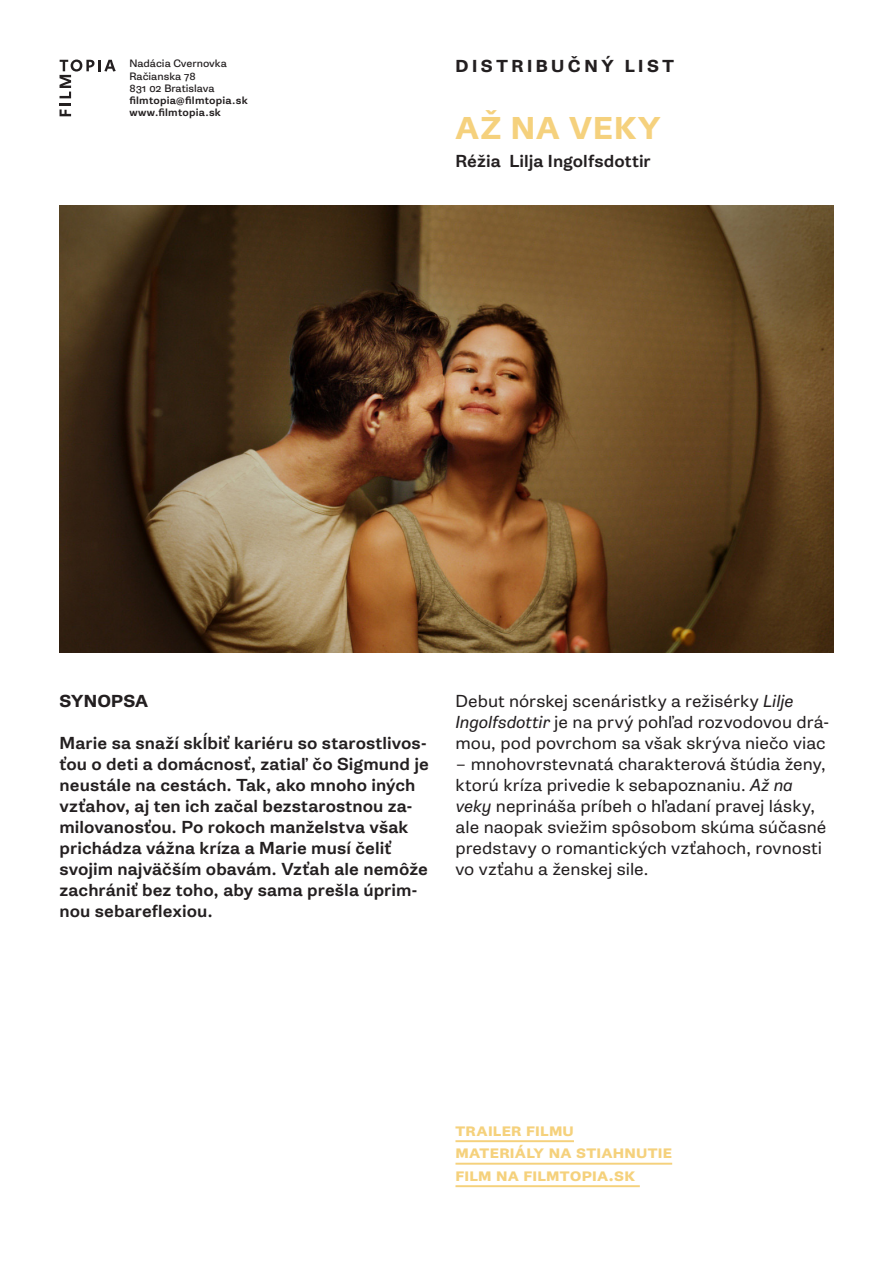
<style>
.page{position:relative;width:893px;height:1263px;background:#fff}
.page>*{position:absolute;margin:0;border:0;box-sizing:border-box;transform-origin:0 0}
.Velky_nadpis_HRANY{font:700 30px "Gira Sans";letter-spacing:.035em;color:#f5d17d}
.Text{font:500 16.5px/21px "Gira Sans";letter-spacing:.005em;color:#231f20}
.Text-2{font:16.5px/21px "Gira Sans";color:#231f20}
.Linky_na_stiahnutie_HRANY{font:700 16.5px "Gira Sans";letter-spacing:.015em;color:#f5d17c}
.Maly_názov{font:700 16.5px "Gira Sans";letter-spacing:.21em;color:#231f20}
.Maly_názov-2{font:700 16.5px "Gira Sans";letter-spacing:.01em;color:#231f20}
.t1{font:10.2px/12.3px "Gira Sans";color:#231f20}
.t2{font:500 10.2px/12.3px "Gira Sans";letter-spacing:.02em;color:#231f20}
.s1{font-style:italic}
</style>
<div class="page">
<svg style="left:60px;top:60px;width:56px;height:56px"></svg>
<img style="left:60px;top:205px;width:773px;height:447px">
<hr style="left:455px;top:1140px;width:119px;height:2px;background:#f5d17c">
<hr style="left:455px;top:1163px;width:217px;height:2px;background:#f5d17c">
<hr style="left:455px;top:1185px;width:185px;height:2px;background:#f5d17c">
<p class="t1" style="left:129px;top:57px;width:99px">Nadácia Cvernovka</p>
<p class="Maly_názov" style="left:455px;top:55px;width:220px">DISTRIBUČNÝ LIST</p>
<p class="t1" style="left:129px;top:70px;width:87px">Račianska 78<br>831 02 Bratislava</p>
<p class="t2" style="left:129px;top:94px;width:120px">filmtopia@filmtopia.sk www.filmtopia.sk</p>
<p class="Velky_nadpis_HRANY" style="left:455px;top:108px;width:207px">AŽ NA VEKY</p>
<p class="Text" style="left:455px;top:151px;width:197px">Réžia Lilja Ingolfsdottir</p>
<p class="Maly_názov-2" style="left:60px;top:690px;width:90px">SYNOPSA</p>
<p class="Text" style="left:60px;top:733px;width:371px">Marie sa snaží skĺbiť kariéru so starostlivos&shy;ťou o deti a domácnosť, zatiaľ čo Sigmund je neustále na cestách. Tak, ako mnoho iných vzťahov, aj ten ich začal bezstarostnou za&shy;milovanosťou. Po rokoch manželstva však prichádza vážna kríza a Marie musí čeliť svojim najväčším obavám. Vzťah ale nemôže zachrániť bez toho, aby sama prešla úprim&shy;nou sebareflexiou.</p>
<p class="Text-2" style="left:455px;top:691px;width:375px">Debut nórskej scenáristky a režisérky <span class="s1">Lilje<br>Ingolfsdottir</span> je na prvý pohľad rozvodovou drá&shy;mou, pod povrchom sa však skrýva niečo viac</p>
<p class="Text-2" style="left:455px;top:754px;width:373px">– mnohovrstevnatá charakterová štúdia ženy, ktorú kríza privedie k sebapoznaniu. <span class="s1">Až na veky</span> neprináša príbeh o hľadaní pravej lásky, ale naopak sviežim spôsobom skúma súčasné predstavy o romantických vzťahoch, rovnosti vo vzťahu a ženskej sile.</p>
<p class="Linky_na_stiahnutie_HRANY" style="left:455px;top:1119px;width:120px">Trailer filmu</p>
<p class="Linky_na_stiahnutie_HRANY" style="left:455px;top:1141px;width:218px">Materiály na stiahnutie</p>
<p class="Linky_na_stiahnutie_HRANY" style="left:455px;top:1164px;width:181px">Film na Filmtopia.sk</p>
</div>
